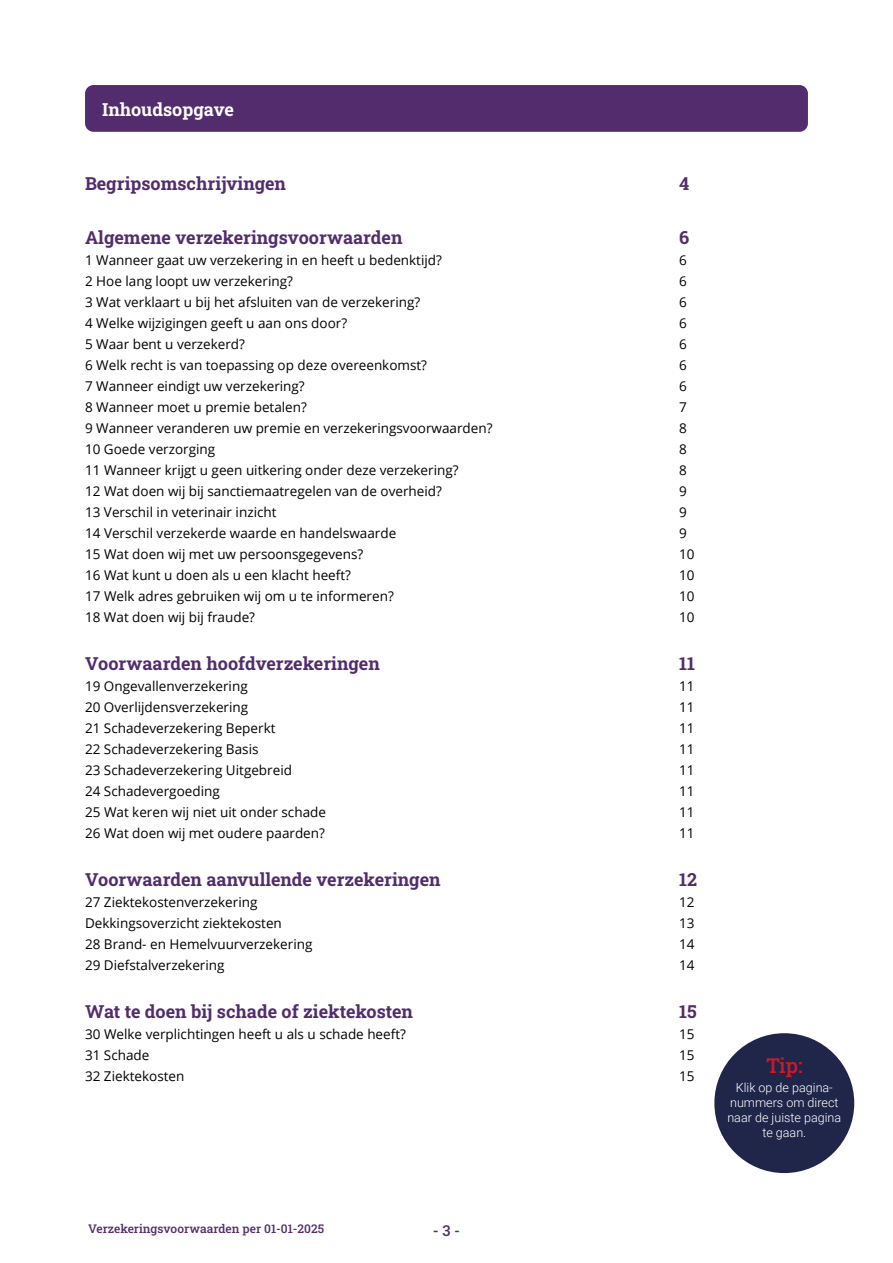
<style>
.page{position:relative;width:893px;height:1263px;background:#fff}
.page>*{position:absolute;margin:0;border:0;box-sizing:border-box;transform-origin:0 0}
.t1{font:500 20.55px "Roboto Slab";color:#ce1925}
.t2{font:700 18px "Roboto Slab";color:#522c6d}
.t3{font:700 18px "Roboto Slab";color:#fff}
.t4{font:500 15px "Roboto Slab";color:#522c6d}
.t5{font:13.5px "Open Sans";color:#000}
.t6{font:300 12.6px/15.1px "Roboto";color:#fff;text-align:center}
.t7{font:500 12px "Roboto Slab";color:#522c6d}
</style>
<div class="page">
<div style="left:85px;top:85px;width:723px;height:47px;background:#522c6d;border-radius:9px"></div>
<div style="left:714px;top:1033px;width:140px;height:140px;background:#20264a;border-radius:50%"></div>
<h2 class="t3" style="left:102px;top:97px;width:133px">Inhoudsopgave</h2>
<h2 class="t2" style="left:85px;top:171px;width:203px">Begripsomschrijvingen</h2>
<h2 class="t2" style="left:679px;top:171px;width:12px">4</h2>
<h2 class="t2" style="left:85px;top:225px;width:319px">Algemene verzekeringsvoorwaarden</h2>
<h2 class="t2" style="left:679px;top:225px;width:12px">6</h2>
<p class="t5" style="left:85px;top:251px;width:358px">1 Wanneer gaat uw verzekering in en heeft u bedenktijd?</p>
<p class="t5" style="left:679px;top:251px;width:9px">6</p>
<p class="t5" style="left:85px;top:272px;width:209px">2 Hoe lang loopt uw verzekering?</p>
<p class="t5" style="left:679px;top:272px;width:9px">6</p>
<p class="t5" style="left:85px;top:293px;width:337px">3 Wat verklaart u bij het afsluiten van de verzekering?</p>
<p class="t5" style="left:679px;top:293px;width:9px">6</p>
<p class="t5" style="left:85px;top:314px;width:264px">4 Welke wijzigingen geeft u aan ons door?</p>
<p class="t5" style="left:679px;top:314px;width:9px">6</p>
<p class="t5" style="left:85px;top:335px;width:161px">5 Waar bent u verzekerd?</p>
<p class="t5" style="left:679px;top:335px;width:9px">6</p>
<p class="t5" style="left:85px;top:356px;width:344px">6 Welk recht is van toepassing op deze overeenkomst?</p>
<p class="t5" style="left:679px;top:356px;width:9px">6</p>
<p class="t5" style="left:85px;top:377px;width:221px">7 Wanneer eindigt uw verzekering?</p>
<p class="t5" style="left:679px;top:377px;width:9px">6</p>
<p class="t5" style="left:85px;top:398px;width:223px">8 Wanneer moet u premie betalen?</p>
<p class="t5" style="left:679px;top:398px;width:9px">7</p>
<p class="t5" style="left:85px;top:419px;width:409px">9 Wanneer veranderen uw premie en verzekeringsvoorwaarden?</p>
<p class="t5" style="left:679px;top:419px;width:9px">8</p>
<p class="t5" style="left:85px;top:440px;width:132px">10 Goede verzorging</p>
<p class="t5" style="left:679px;top:440px;width:9px">8</p>
<p class="t5" style="left:85px;top:461px;width:375px">11 Wanneer krijgt u geen uitkering onder deze verzekering?</p>
<p class="t5" style="left:679px;top:461px;width:9px">8</p>
<p class="t5" style="left:85px;top:482px;width:358px">12 Wat doen wij bij sanctiemaatregelen van de overheid?</p>
<p class="t5" style="left:679px;top:482px;width:9px">9</p>
<p class="t5" style="left:85px;top:503px;width:193px">13 Verschil in veterinair inzicht</p>
<p class="t5" style="left:679px;top:503px;width:9px">9</p>
<p class="t5" style="left:85px;top:524px;width:313px">14 Verschil verzekerde waarde en handelswaarde</p>
<p class="t5" style="left:679px;top:524px;width:9px">9</p>
<p class="t5" style="left:85px;top:545px;width:280px">15 Wat doen wij met uw persoonsgegevens?</p>
<p class="t5" style="left:679px;top:545px;width:17px">10</p>
<p class="t5" style="left:85px;top:566px;width:267px">16 Wat kunt u doen als u een klacht heeft?</p>
<p class="t5" style="left:679px;top:566px;width:17px">10</p>
<p class="t5" style="left:85px;top:587px;width:310px">17 Welk adres gebruiken wij om u te informeren?</p>
<p class="t5" style="left:679px;top:587px;width:17px">10</p>
<p class="t5" style="left:85px;top:608px;width:171px">18 Wat doen wij bij fraude?</p>
<p class="t5" style="left:679px;top:608px;width:17px">10</p>
<h2 class="t2" style="left:85px;top:651px;width:296px">Voorwaarden hoofdverzekeringen</h2>
<h2 class="t2" style="left:679px;top:651px;width:17px">11</h2>
<p class="t5" style="left:85px;top:677px;width:164px">19 Ongevallenverzekering</p>
<p class="t5" style="left:679px;top:677px;width:17px">11</p>
<p class="t5" style="left:85px;top:698px;width:165px">20 Overlijdensverzekering</p>
<p class="t5" style="left:679px;top:698px;width:17px">11</p>
<p class="t5" style="left:85px;top:719px;width:192px">21 Schadeverzekering Beperkt</p>
<p class="t5" style="left:679px;top:719px;width:17px">11</p>
<p class="t5" style="left:85px;top:740px;width:175px">22 Schadeverzekering Basis</p>
<p class="t5" style="left:679px;top:740px;width:17px">11</p>
<p class="t5" style="left:85px;top:761px;width:208px">23 Schadeverzekering Uitgebreid</p>
<p class="t5" style="left:679px;top:761px;width:17px">11</p>
<p class="t5" style="left:85px;top:782px;width:136px">24 Schadevergoeding</p>
<p class="t5" style="left:679px;top:782px;width:17px">11</p>
<p class="t5" style="left:85px;top:803px;width:242px">25 Wat keren wij niet uit onder schade</p>
<p class="t5" style="left:679px;top:803px;width:17px">11</p>
<p class="t5" style="left:85px;top:824px;width:241px">26 Wat doen wij met oudere paarden?</p>
<p class="t5" style="left:679px;top:824px;width:17px">11</p>
<h2 class="t2" style="left:85px;top:867px;width:357px">Voorwaarden aanvullende verzekeringen</h2>
<h2 class="t2" style="left:679px;top:867px;width:19px">12</h2>
<p class="t5" style="left:85px;top:893px;width:174px">27 Ziektekostenverzekering</p>
<p class="t5" style="left:679px;top:893px;width:17px">12</p>
<p class="t5" style="left:85px;top:914px;width:198px">Dekkingsoverzicht ziektekosten</p>
<p class="t5" style="left:679px;top:914px;width:17px">13</p>
<p class="t5" style="left:85px;top:935px;width:229px">28 Brand- en Hemelvuurverzekering</p>
<p class="t5" style="left:679px;top:935px;width:17px">14</p>
<p class="t5" style="left:85px;top:956px;width:141px">29 Diefstalverzekering</p>
<p class="t5" style="left:679px;top:956px;width:17px">14</p>
<h2 class="t2" style="left:85px;top:999px;width:330px">Wat te doen bij schade of ziektekosten</h2>
<h2 class="t2" style="left:679px;top:999px;width:19px">15</h2>
<p class="t5" style="left:85px;top:1025px;width:322px">30 Welke verplichtingen heeft u als u schade heeft?</p>
<p class="t5" style="left:679px;top:1025px;width:17px">15</p>
<p class="t5" style="left:85px;top:1046px;width:66px">31 Schade</p>
<p class="t5" style="left:679px;top:1046px;width:17px">15</p>
<p class="t5" style="left:85px;top:1067px;width:101px">32 Ziektekosten</p>
<p class="t5" style="left:679px;top:1067px;width:17px">15</p>
<h1 class="t1" style="left:766px;top:1051px;width:38px">Tip:</h1>
<p class="t6" style="left:727px;top:1079px;width:115px">Klik op de pagina&shy;nummers om direct naar de juiste pagina te gaan.</p>
<p class="t7" style="left:88px;top:1220px;width:238px">Verzekeringsvoorwaarden per 01-01-2025</p>
<p class="t4" style="left:433px;top:1220px;width:29px">- 3 -</p>
</div>
